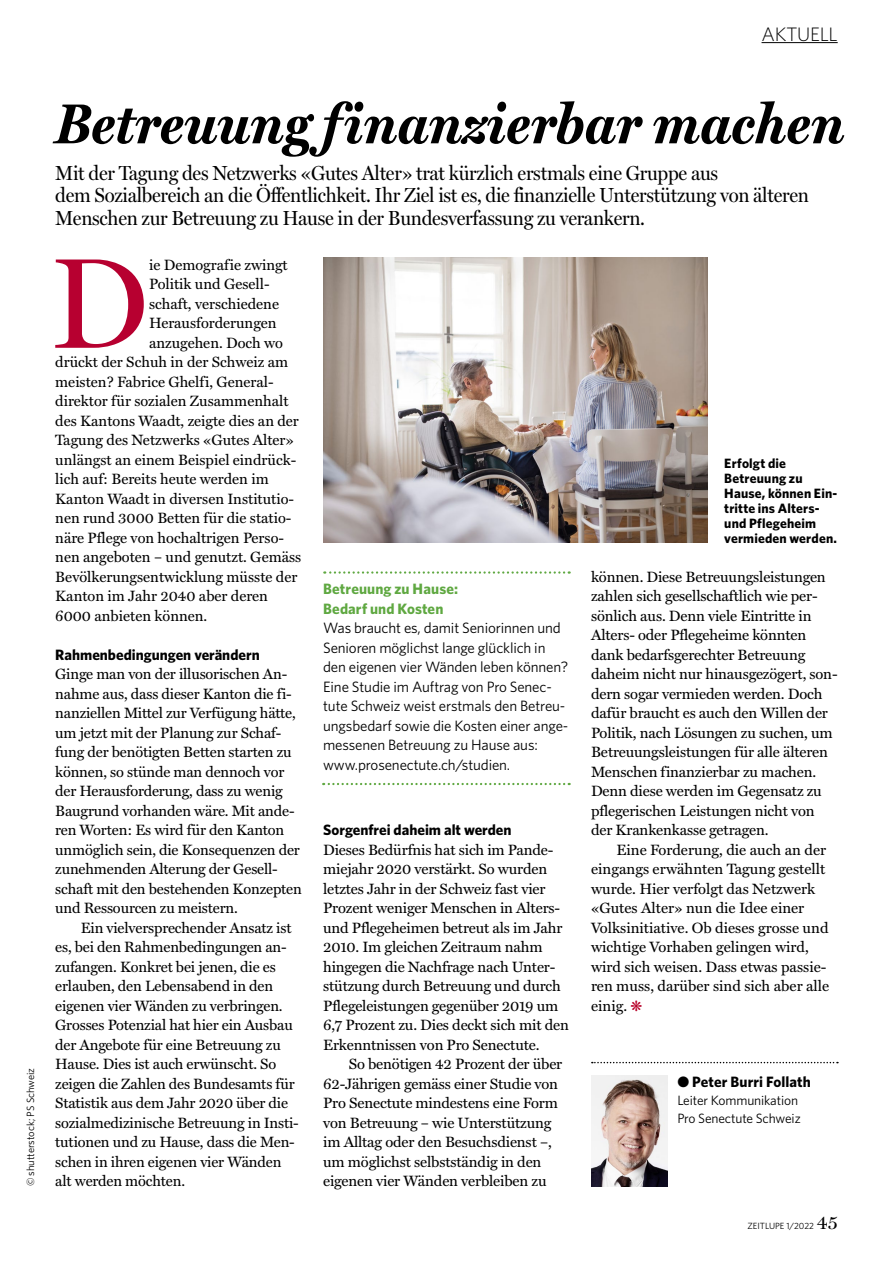
<style>
.page{position:relative;width:893px;height:1263px;background:#fff}
.page>*{position:absolute;margin:0;border:0;box-sizing:border-box;transform-origin:0 0}
.t1{font:129.15px "Miller Display";color:#b70030}
.t2{font:italic 700 56.7px "Miller Text";color:#000;scale:.93 1}
.t3{font:20.4px/22.5px "Miller Display";letter-spacing:-.015em;color:#000;scale:.93 1}
.t4{font:300 19.5px "Whitney";letter-spacing:-.01em;color:#000}
.t5{font:15px/19.5px "Miller Text";letter-spacing:-.01em;color:#000}
.t6{font:15px/19.5px "Whitney";letter-spacing:-.01em;color:#000}
.t7{font:700 15px "Whitney";color:#000}
.t8{font:700 15px/19.5px "Whitney";letter-spacing:.01em;color:#5fa841}
.t9{font:700 13.5px/15px "Whitney";letter-spacing:.01em;color:#000}
.t10{font:13.5px/18px "Whitney";letter-spacing:-.01em;color:#000}
.t11{font:10.5px "Whitney";color:#000}
.t12{font:9px "Whitney";color:#000}
.s1{color:#b80029}
.s2{font-family:"Miller Display";font-size:19.5px}
</style>
<div class="page">
<img style="left:591px;top:1076px;width:77px;height:110px">
<svg style="left:592px;top:1062px;width:246px;height:1px"></svg>
<svg style="left:324px;top:571px;width:246px;height:3px"></svg>
<svg style="left:323px;top:783px;width:247px;height:2px"></svg>
<hr style="left:761px;top:42px;width:77px;height:1px;background:#000">
<img style="left:323px;top:257px;width:384px;height:286px">
<h3 class="t4" style="left:761px;top:21px;width:78px">AKTUELL</h3>
<p class="t11" style="left:23px;top:1186px;width:120px;rotate:-90deg">© shutterstock; PS Schweiz</p>
<h2 class="t2" style="left:55px;top:78px;width:850px">Betreuung finanzierbar machen</h2>
<p class="t3" style="left:55px;top:161px;width:812px">Mit der Tagung des Netzwerks «Gutes Alter» trat kürzlich erstmals eine Gruppe aus<br>dem Sozialbereich an die Öffentlichkeit. Ihr Ziel ist es, die finanzielle Unterstützung von älteren<br>Menschen zur Betreuung zu Hause in der Bundesverfassung zu verankern.</p>
<h1 class="t1" style="left:50px;top:227px;width:100px">D</h1>
<p class="t5" style="left:149px;top:254px;width:140px">ie Demografie zwingt</p>
<p class="t5" style="left:149px;top:273px;width:122px">Politik und Gesell-</p>
<p class="t5" style="left:149px;top:293px;width:131px">schaft, verschiedene</p>
<p class="t5" style="left:149px;top:312px;width:129px">Herausforderungen</p>
<p class="t5" style="left:149px;top:332px;width:136px">anzugehen. Doch wo</p>
<p class="t5" style="left:55px;top:351px;width:234px">drückt der Schuh in der Schweiz am</p>
<p class="t5" style="left:55px;top:371px;width:220px">meisten? Fabrice Ghelfi, General-</p>
<p class="t5" style="left:55px;top:390px;width:235px">direktor für sozialen Zusammenhalt</p>
<p class="t5" style="left:55px;top:410px;width:245px">des Kantons Waadt, zeigte dies an der</p>
<p class="t5" style="left:55px;top:429px;width:240px">Tagung des Netzwerks «Gutes Alter»</p>
<p class="t5" style="left:55px;top:449px;width:242px">unlängst an einem Beispiel eindrück-</p>
<p class="t5" style="left:55px;top:468px;width:215px">lich auf: Bereits heute werden im</p>
<p class="t5" style="left:55px;top:488px;width:240px">Kanton Waadt in diversen Institutio-</p>
<p class="t5" style="left:55px;top:507px;width:238px">nen rund 3000 Betten für die statio-</p>
<p class="t5" style="left:55px;top:527px;width:230px">näre Pflege von hochaltrigen Perso-</p>
<p class="t5" style="left:55px;top:546px;width:248px">nen angeboten – und genutzt. Gemäss</p>
<p class="t5" style="left:55px;top:566px;width:244px">Bevölkerungsentwicklung müsste der</p>
<p class="t5" style="left:55px;top:585px;width:214px">Kanton im Jahr 2040 aber deren</p>
<p class="t5" style="left:55px;top:605px;width:154px">6000 anbieten können.</p>
<p class="t7" style="left:55px;top:644px;width:206px">Rahmenbedingungen verändern</p>
<p class="t5" style="left:55px;top:663px;width:248px">Ginge man von der illusorischen An&shy;nahme aus, dass dieser Kanton die fi&shy;nanziellen Mittel zur Verfügung hätte, um jetzt mit der Planung zur Schaf&shy;fung der benötigten Betten starten zu können, so stünde man dennoch vor der Herausforderung, dass zu wenig Baugrund vorhanden wäre. Mit ande&shy;ren Worten: Es wird für den Kanton unmöglich sein, die Konsequenzen der zunehmenden Alterung der Gesell&shy;schaft mit den bestehenden Konzepten und Ressourcen zu meistern.</p>
<p class="t5" style="left:55px;top:917px;width:245px;text-indent:26px">Ein vielversprechender Ansatz ist es, bei den Rahmenbedingungen an&shy;zufangen. Konkret bei jenen, die es erlauben, den Lebensabend in den eigenen vier Wänden zu verbringen.<br>Grosses Potenzial hat hier ein Ausbau der Angebote für eine Betreuung zu Hause. Dies ist auch erwünscht. So zeigen die Zahlen des Bundesamts für Statistik aus dem Jahr 2020 über die sozialmedizinische Betreuung in Insti&shy;tutionen und zu Hause, dass die Men&shy;schen in ihren eigenen vier Wänden alt werden möchten.</p>
<p class="t9" style="left:724px;top:455px;width:114px">Erfolgt die<br>Betreuung zu<br>Hause, können Ein&shy;tritte ins Alters&shy;und Pflegeheim vermieden werden.</p>
<p class="t5" style="left:591px;top:566px;width:248px">können. Diese Betreuungsleistungen zahlen sich gesellschaftlich wie per&shy;sönlich aus. Denn viele Eintritte in Alters- oder Pflegeheime könnten dank bedarfsgerechter Betreuung daheim nicht nur hinausgezögert, son&shy;dern sogar vermieden werden. Doch dafür braucht es auch den Willen der Politik, nach Lösungen zu suchen, um Betreuungsleistungen für alle älteren Menschen finanzierbar zu machen.<br>Denn diese werden im Gegensatz zu pflegerischen Leistungen nicht von der Krankenkasse getragen.</p>
<p class="t5" style="left:591px;top:839px;width:240px;text-indent:26px">Eine Forderung, die auch an der eingangs erwähnten Tagung gestellt wurde. Hier verfolgt das Netzwerk «Gutes Alter» nun die Idee einer<br>Volksinitiative. Ob dieses grosse und wichtige Vorhaben gelingen wird, wird sich weisen. Dass etwas passie&shy;ren muss, darüber sind sich aber alle einig. <span class="s1">❋</span></p>
<p class="t8" style="left:323px;top:579px;width:136px">Betreuung zu Hause:<br>Bedarf und Kosten</p>
<p class="t6" style="left:323px;top:618px;width:247px">Was braucht es, damit Seniorinnen und Senioren möglichst lange glücklich in den eigenen vier Wänden leben können?<br>Eine Studie im Auftrag von Pro Senec&shy;tute Schweiz weist erstmals den Betreu&shy;ungsbedarf sowie die Kosten einer ange&shy;messenen Betreuung zu Hause aus: www.prosenectute.ch/studien.</p>
<p class="t7" style="left:323px;top:820px;width:190px">Sorgenfrei daheim alt werden</p>
<p class="t5" style="left:323px;top:839px;width:247px">Dieses Bedürfnis hat sich im Pande&shy;miejahr 2020 verstärkt. So wurden letztes Jahr in der Schweiz fast vier Prozent weniger Menschen in Alters&shy;und Pflegeheimen betreut als im Jahr 2010. Im gleichen Zeitraum nahm hingegen die Nachfrage nach Unter&shy;stützung durch Betreuung und durch Pflegeleistungen gegenüber 2019 um 6,7 Prozent zu. Dies deckt sich mit den Erkenntnissen von Pro Senectute.</p>
<p class="t5" style="left:323px;top:1053px;width:241px;text-indent:26px">So benötigen 42 Prozent der über 62-Jährigen gemäss einer Studie von Pro Senectute mindestens eine Form von Betreuung – wie Unterstützung im Alltag oder den Besuchsdienst –, um möglichst selbstständig in den eigenen vier Wänden verbleiben zu</p>
<p class="t7" style="left:677px;top:1072px;width:135px">● Peter Burri Follath</p>
<p class="t10" style="left:677px;top:1091px;width:125px">Leiter Kommunikation<br>Pro Senectute Schweiz</p>
<p class="t12" style="left:747px;top:1220px;width:92px">ZEITLUPE 1/2022 <span class="s2">45</span></p>
</div>
